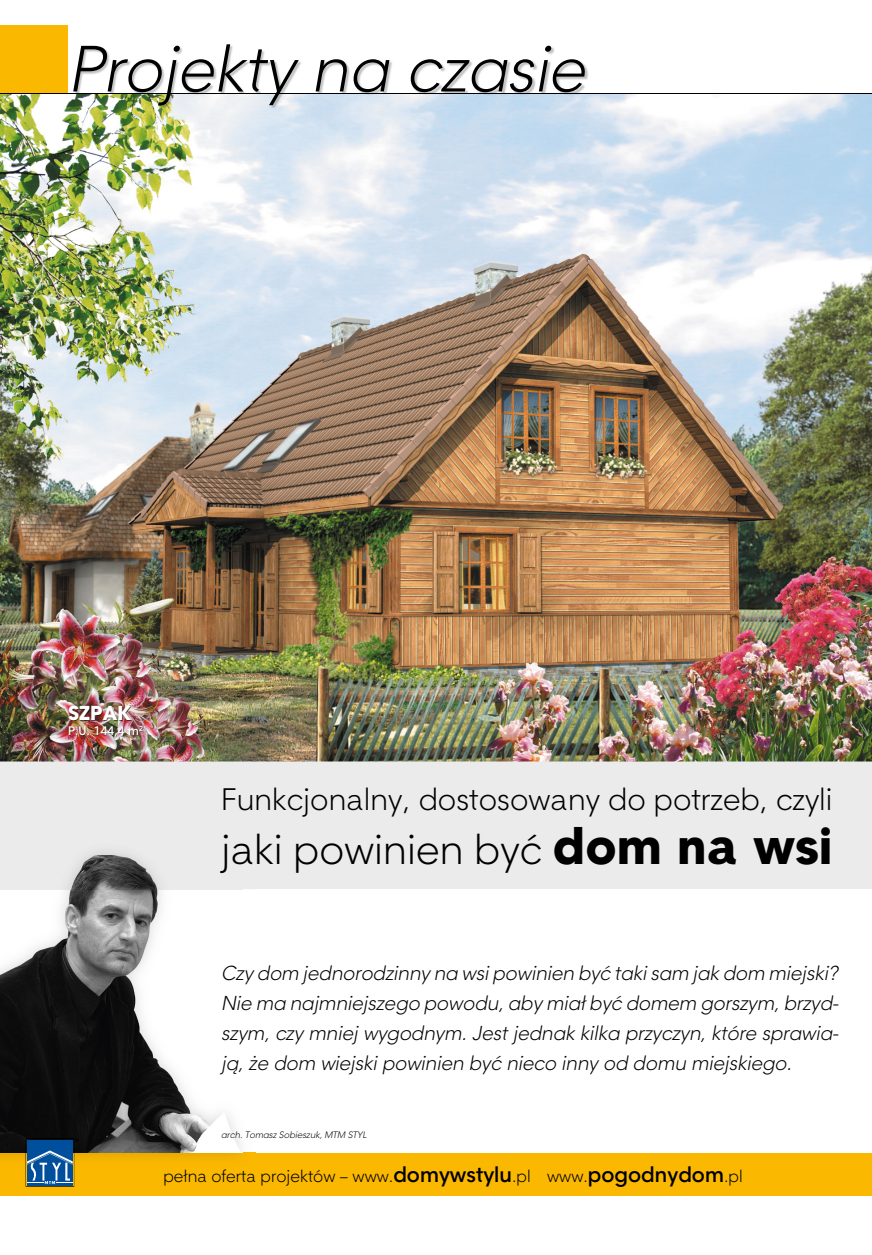
<style>
.page{position:relative;width:872px;height:1255px;background:#fff}
.page>*{position:absolute;margin:0;border:0;box-sizing:border-box;transform-origin:0 0}
.t1{font:italic 63px "Straight EFN";color:#000}
.t2{font:40.5px "Straight EFN";color:#000}
.t3{font:30px "Straight EFN";color:#000}
.t4{font:italic 19.5px/30px "Straight EFN";color:#000;text-align:justify}
.t5{font:19.5px "Straight EFN Heavy";color:#fff}
.t6{font:16.5px "Straight EFN";color:#000}
.t7{font:700 12px "Straight EFN";color:#fff}
.t8{font:italic 9px "Straight EFN";color:#000}
.s1{font-family:"Straight EFN Heavy";font-size:49.5px}
.s2{font-weight:700;font-size:21px}
</style>
<div class="page">
<div style="left:0;top:26px;width:68px;height:68px;background:#fbb800"></div>
<div style="left:0;top:1152px;width:872px;height:43px;background:#fbb800"></div>
<div style="left:0;top:761px;width:872px;height:128px;background:#ebebeb"></div>
<img style="left:0;top:94px;width:872px;height:667px">
<img style="left:0;top:1152px;width:243px;height:15px">
<img style="left:0;top:855px;width:243px;height:297px">
<hr style="left:0;top:93px;width:872px;height:1px;background:#000">
<img style="left:74px;top:45px;width:515px;height:64px">
<img style="left:74px;top:93px;width:515px;height:2px">
<img style="left:64px;top:700px;width:134px;height:39px">
<svg style="left:26px;top:1138px;width:53px;height:48px;background:#386990"></svg>
<h1 class="t1" style="left:68px;top:32px;width:518px">Projekty na czasie</h1>
<p class="t5" style="left:68px;top:701px;width:65px">SZPAK</p>
<p class="t7" style="left:68px;top:723px;width:77px">P.U. 144,4 m<sup>2</sup></p>
<h3 class="t3" style="left:221px;top:781px;width:613px">Funkcjonalny, dostosowany do potrzeb, czyli</h3>
<h2 class="t2" style="left:221px;top:825px;width:613px">jaki powinien być <span class="s1">dom na wsi</span></h2>
<p class="t4" style="left:221px;top:957px;width:619px">Czy dom jednorodzinny na wsi powinien być taki sam jak dom miejski?<br>Nie ma najmniejszego powodu, aby miał być domem gorszym, brzyd&shy;szym, czy mniej wygodnym. Jest jednak kilka przyczyn, które sprawia&shy;ją, że dom wiejski powinien być nieco inny od domu miejskiego.</p>
<p class="t8" style="left:221px;top:1129px;width:147px">arch. Tomasz Sobieszuk, MTM STYL</p>
<p class="t6" style="left:163px;top:1166px;width:581px">pełna oferta projektów – www.<span class="s2">domywstylu</span>.pl www.<span class="s2">pogodnydom</span>.pl</p>
</div>
